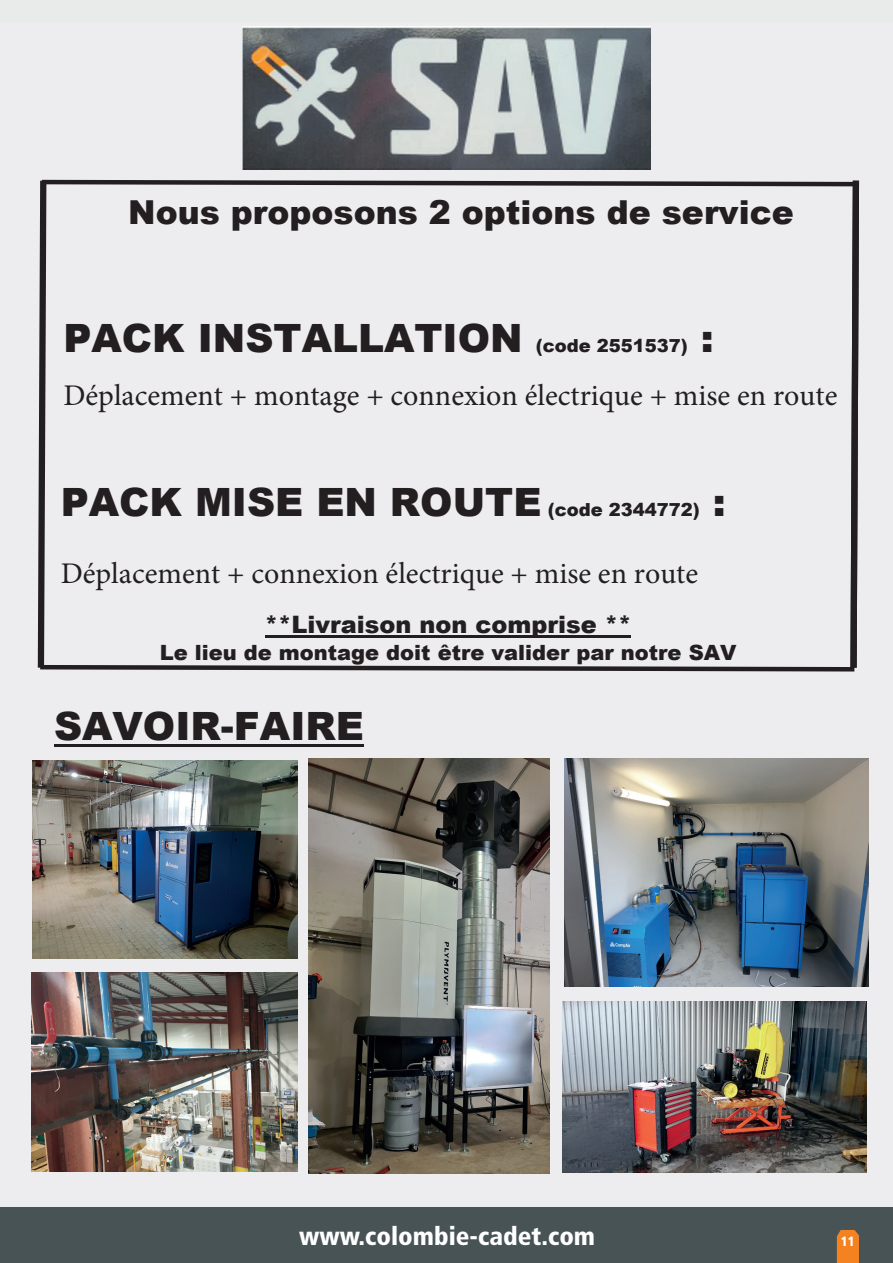
<style>
.page{position:relative;width:893px;height:1263px;background:#fff}
.page>*{position:absolute;margin:0;border:0;box-sizing:border-box;transform-origin:0 0}
.t1{font:900 39px "Arial";color:#231f20}
.t2{font:900 33px "Arial";color:#231f20}
.t3{font:30px "Minion Pro";color:#231f20}
.t4{font:900 condensed 25.5px "Frutiger";color:#fff}
.t5{font:900 24px "Arial";color:#231f20}
.t6{font:900 21px "Arial";color:#231f20}
.t7{font:900 condensed 13.5px "Frutiger";color:#fff}
.s1{font-size:18px}
</style>
<div class="page">
<div style="left:0;top:24px;width:893px;height:1184px;background:#edecee"></div>
<img style="left:242px;top:27px;width:409px;height:142px">
<div style="left:35px;top:174px;width:827px;height:500px;background:#edecee"></div>
<hr style="left:55px;top:744px;width:309px;height:3px;background:#231f20">
<img style="left:32px;top:760px;width:265px;height:199px">
<img style="left:32px;top:972px;width:266px;height:200px">
<img style="left:565px;top:758px;width:303px;height:228px">
<img style="left:562px;top:1001px;width:305px;height:171px">
<img style="left:308px;top:759px;width:241px;height:414px">
<div style="left:0;top:1208px;width:893px;height:55px;background:#475354"></div>
<svg style="left:837px;top:1230px;width:22px;height:33px"></svg>
<p class="t2" style="left:128px;top:188px;width:667px">Nous proposons 2 options de service</p>
<h1 class="t1" style="left:63px;top:310px;width:652px">PACK INSTALLATION <span class="s1">(code 2551537)</span> :</h1>
<p class="t3" style="left:63px;top:376px;width:775px">Déplacement + montage + connexion électrique + mise en route</p>
<h1 class="t1" style="left:61px;top:474px;width:667px">PACK MISE EN ROUTE <span class="s1">(code 2344772)</span> :</h1>
<p class="t3" style="left:61px;top:553px;width:639px">Déplacement + connexion électrique + mise en route</p>
<p class="t5" style="left:265px;top:607px;width:368px">**Livraison non comprise **</p>
<p class="t6" style="left:160px;top:637px;width:578px">Le lieu de montage doit être valider par notre SAV</p>
<h1 class="t1" style="left:54px;top:698px;width:311px">SAVOIR-FAIRE</h1>
<p class="t4" style="left:299px;top:1221px;width:298px">www.colombie-cadet.com</p>
<p class="t7" style="left:841px;top:1233px;width:16px">11</p>
</div>
